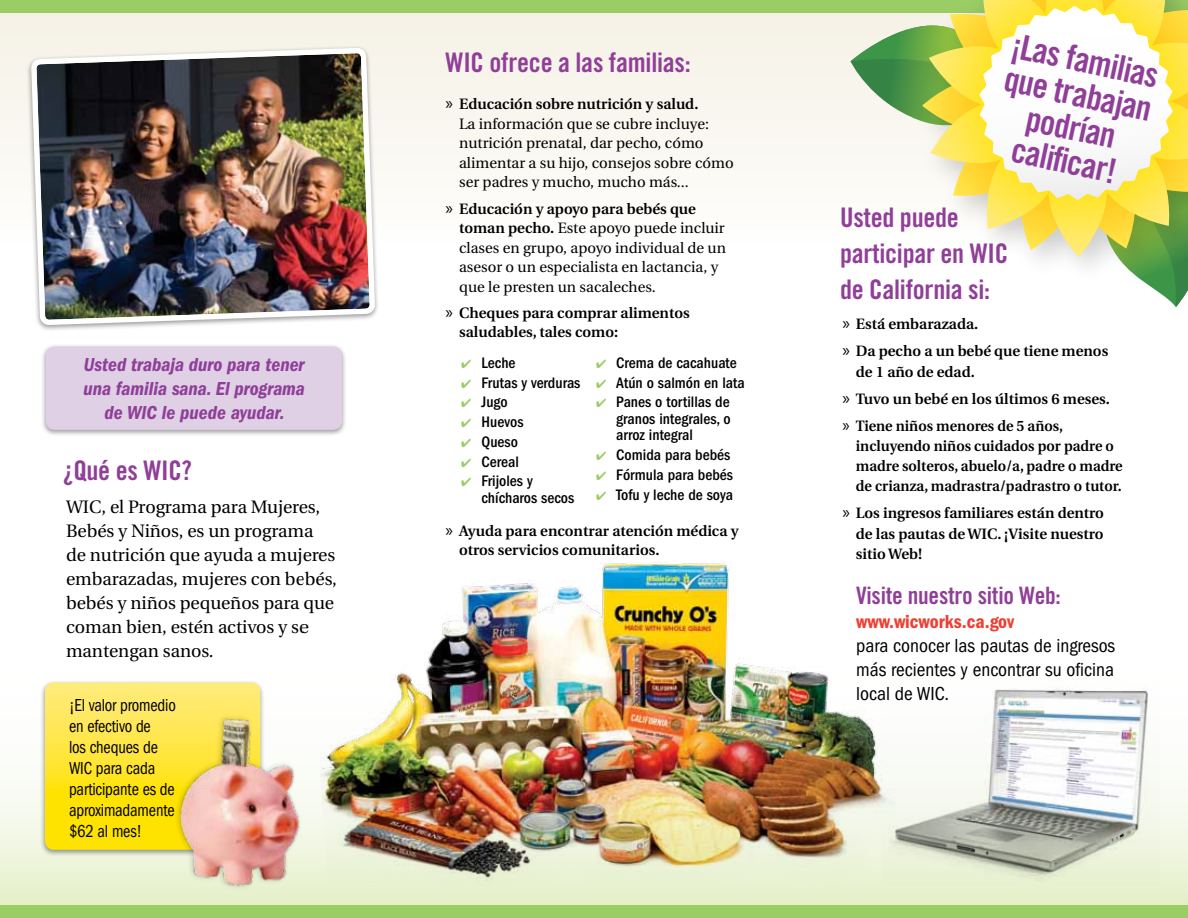
<style>
.page{position:relative;width:1188px;height:918px;background:#fff}
.page>*{position:absolute;margin:0;border:0;box-sizing:border-box;transform-origin:0 0}
.t1{font:34.65px/34px "Trade Gothic Bold Cond Twenty";color:#903f98;text-align:center}
.t2{font:27px/36px "Trade Gothic Bold Cond Twenty";letter-spacing:-.01em;color:#903f98}
.t3{font:24px "Trade Gothic Bold Cond Twenty";letter-spacing:-.01em;color:#903f98}
.t4{font:condensed 19.5px/24px "Franklin Gothic";color:#000;text-align:justify}
.t5{font:italic 600 condensed 19.5px/24px "Franklin Gothic";color:#903f98;text-align:center}
.t6{font:600 condensed 19.5px "Franklin Gothic";color:#ef3e33}
.t7{font:18px/24px "Utopia";letter-spacing:-.005em;color:#000}
.t8{font:condensed 18px/21px "Franklin Gothic";letter-spacing:-.01em;color:#000;scale:.91 1}
.t9{font:500 condensed 15.75px/16.5px "Franklin Gothic";color:#000}
.t10{font:15px/19.5px "Utopia";color:#000}
.t11{font:600 15px/27px "Utopia";color:#000}
.t12{font:600 15px/20.2px "Utopia";color:#000;scale:.96 1}
.s1{font-family:"Myriad Pro";font-size:18px}
.s2{font-weight:600}
.s3{font-family:"Myriad Pro";font-weight:400;font-size:18px}
.s4{color:#9bcd65}
</style>
<div class="page">
<div style="left:0;top:0;width:1188px;height:246px;background:#f9f6f0"></div>
<div style="left:0;top:0;width:1188px;height:12px;background:#9bcd65"></div>
<svg style="left:0;top:783px;width:1188px;height:123px;background:#e6f0ce"></svg>
<img style="left:308px;top:562px;width:588px;height:325px">
<img style="left:882px;top:680px;width:278px;height:205px">
<svg style="left:850px;top:0;width:338px;height:307px"></svg>
<div style="left:41px;top:344px;width:306px;height:93px;background:#000;opacity:.4"></div>
<div style="left:46px;top:346px;width:296px;height:84px;background:#dfd0e6;border-radius:9px"></div>
<div style="left:26px;top:45px;width:353px;height:287px;background:#000;opacity:.4"></div>
<img style="left:34px;top:50px;width:340px;height:274px">
<div style="left:40px;top:680px;width:226px;height:177px;background:#000;opacity:.4"></div>
<svg style="left:45px;top:682px;width:215px;height:168px;background:#fee638"></svg>
<img style="left:171px;top:711px;width:137px;height:182px">
<div style="left:0;top:906px;width:1188px;height:12px;background:#9bcd65"></div>
<h3 class="t5" style="left:84px;top:352px;width:223px">Usted trabaja duro para tener una familia sana. El programa de WIC le puede ayudar.</h3>
<h2 class="t2" style="left:63px;top:452px;width:131px">¿Qué es WIC?</h2>
<p class="t7" style="left:66px;top:495px;width:272px">WIC, el Programa para Mujeres,<br>Bebés y Niños, es un programa de nutrición que ayuda a mujeres embarazadas, mujeres con bebés, bebés y niños pequeños para que coman bien, estén activos y se mantengan sanos.</p>
<p class="t8" style="left:69px;top:694px;width:119px">¡El valor promedio en efectivo de<br>los cheques de<br>WIC para cada participante es de aproximadamente $62 al mes!</p>
<h2 class="t2" style="left:446px;top:44px;width:247px">WIC ofrece a las familias:</h2>
<p class="t10" style="left:459px;top:95px;width:276px;text-indent:-14px"><span class="s1">»</span> <span class="s2">Educación sobre nutrición y salud.<br></span>La información que se cubre incluye: nutrición prenatal, dar pecho, cómo alimentar a su hijo, consejos sobre cómo ser padres y mucho, mucho más...</p>
<p class="t10" style="left:459px;top:199px;width:268px;text-indent:-14px"><span class="s1">»</span> <span class="s2">Educación y apoyo para bebés que toman pecho.</span> Este apoyo puede incluir clases en grupo, apoyo individual de un asesor o un especialista en lactancia, y que le presten un sacaleches.</p>
<p class="t11" style="left:459px;top:303px;width:232px;line-height:19.5px;text-indent:-14px"><span class="s3">»</span> Cheques para comprar alimentos saludables, tales como:</p>
<p class="t9" style="left:461px;top:354px;width:56px"><span class="s4">✔</span> Leche</p>
<p class="t9" style="left:461px;top:374px;width:121px"><span class="s4">✔</span> Frutas y verduras</p>
<p class="t9" style="left:461px;top:394px;width:48px"><span class="s4">✔</span> Jugo</p>
<p class="t9" style="left:461px;top:414px;width:64px"><span class="s4">✔</span> Huevos</p>
<p class="t9" style="left:461px;top:433px;width:58px"><span class="s4">✔</span> Queso</p>
<p class="t9" style="left:461px;top:453px;width:59px"><span class="s4">✔</span> Cereal</p>
<p class="t9" style="left:482px;top:473px;width:94px;text-indent:-20px"><span class="s4">✔</span> Frijoles y chícharos secos</p>
<p class="t9" style="left:596px;top:354px;width:142px"><span class="s4">✔</span> Crema de cacahuate</p>
<p class="t9" style="left:596px;top:374px;width:150px"><span class="s4">✔</span> Atún o salmón en lata</p>
<p class="t9" style="left:616px;top:394px;width:116px;text-align:justify;text-indent:-20px"><span class="s4">✔</span> Panes o tortillas de granos integrales, o arroz integral</p>
<p class="t9" style="left:596px;top:447px;width:136px"><span class="s4">✔</span> Comida para bebés</p>
<p class="t9" style="left:596px;top:466px;width:139px"><span class="s4">✔</span> Fórmula para bebés</p>
<p class="t9" style="left:596px;top:486px;width:139px"><span class="s4">✔</span> Tofu y leche de soya</p>
<p class="t11" style="left:459px;top:521px;width:281px;line-height:19.5px;text-indent:-14px"><span class="s3">»</span> Ayuda para encontrar atención médica y otros servicios comunitarios.</p>
<h1 class="t1" style="left:1016px;top:28px;width:151px;rotate:12deg">¡Las familias que trabajan podrían<br>califi car!</h1>
<h2 class="t2" style="left:840px;top:199px;width:170px">Usted puede participar en WIC de California si:</h2>
<p class="t11" style="left:842px;top:311px;width:267px"><span class="s3">»</span> Está embarazada.<br><span class="s3">»</span> Da pecho a un bebé que tiene menos</p>
<p class="t11" style="left:842px;top:358px;width:269px;text-indent:14px">de 1 año de edad.<br><span class="s3">»</span> Tuvo un bebé en los últimos 6 meses. <span class="s3">»</span> Tiene niños menores de 5 años,</p>
<p class="t12" style="left:856px;top:436px;width:279px">incluyendo niños cuidados por padre o madre solteros, abuelo/a, padre o madre de crianza, madrastra/padrastro o tutor.</p>
<p class="t11" style="left:856px;top:503px;width:250px;line-height:20.2px;text-align:justify;text-indent:-14px"><span class="s3">»</span> Los ingresos familiares están dentro de las pautas de WIC. ¡Visite nuestro sitio Web!</p>
<h3 class="t3" style="left:856px;top:581px;width:206px">Visite nuestro sitio Web:</h3>
<h3 class="t6" style="left:856px;top:610px;width:159px">www.wicworks.ca.gov</h3>
<h3 class="t4" style="left:856px;top:634px;width:261px">para conocer las pautas de ingresos más recientes y encontrar su oficina local de WIC.</h3>
</div>
